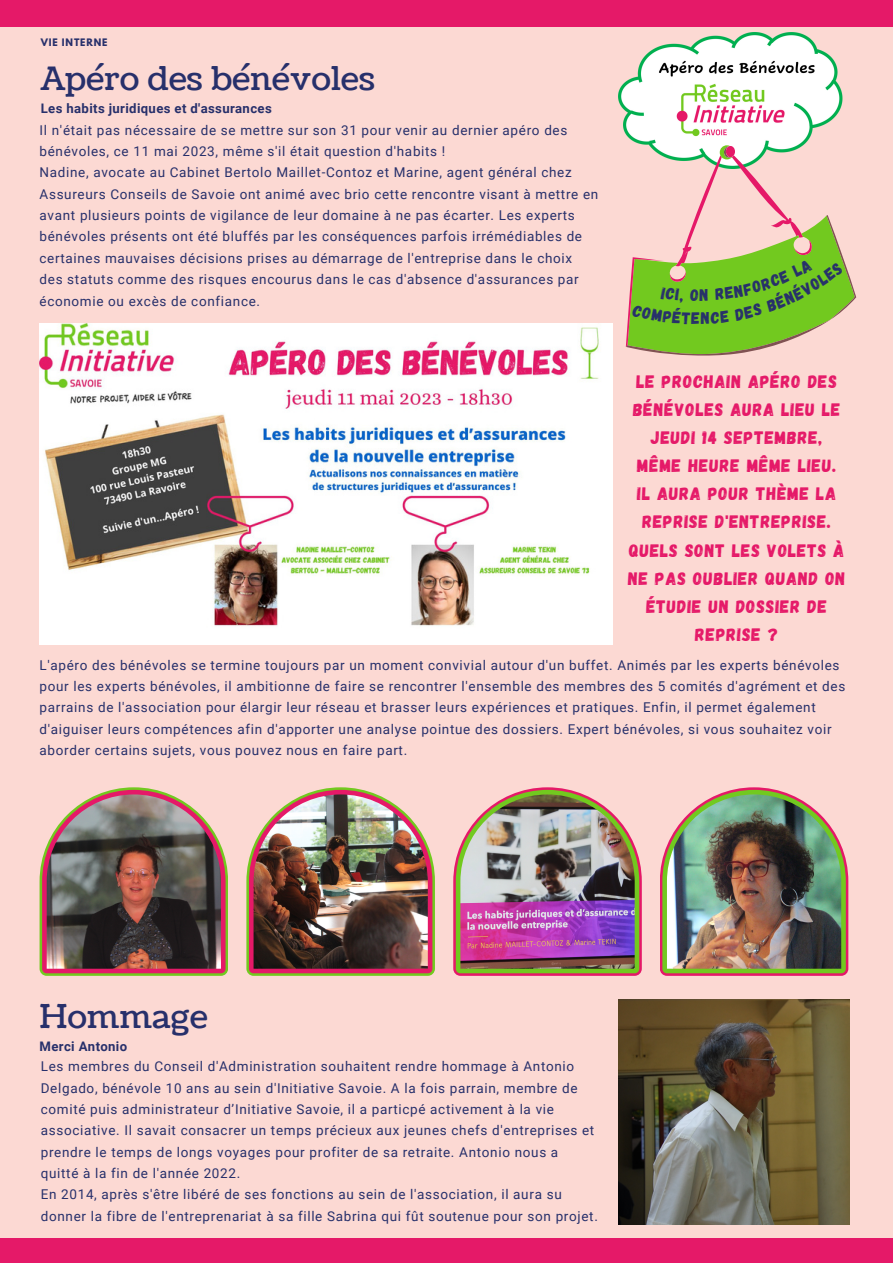
<style>
.page{position:relative;width:893px;height:1264px;background:#fff}
.page>*{position:absolute;margin:0;border:0;box-sizing:border-box;transform-origin:0 0}
.t1{font:32.55px "Coustard";letter-spacing:.01em;color:#27306b}
.t2{font:18px/28px "Gagalin";letter-spacing:.05em;color:#e51968;text-align:center}
.t3{font:16.5px "Gagalin";color:#27306b}
.t4{font:13.5px/21.3px "Roboto";letter-spacing:.05em;color:#27306b}
.t5{font:700 13.2px "Roboto";letter-spacing:.03em;color:#27306b}
.t6{font:700 9.15px "League Spartan";letter-spacing:.09em;color:#27306b}
</style>
<div class="page">
<div style="left:0;top:0;width:892px;height:1262px;background:#fcd9d3"></div>
<div style="left:0;top:0;width:892px;height:27px;background:#e51968"></div>
<div style="left:0;top:1237px;width:892px;height:25px;background:#e51968"></div>
<svg style="left:660px;top:787px;width:188px;height:188px"></svg>
<img style="left:667px;top:794px;width:174px;height:174px">
<svg style="left:246px;top:787px;width:189px;height:188px"></svg>
<img style="left:253px;top:794px;width:175px;height:174px">
<svg style="left:453px;top:787px;width:188px;height:188px"></svg>
<img style="left:460px;top:794px;width:174px;height:174px">
<img style="left:618px;top:999px;width:231px;height:225px">
<svg style="left:40px;top:787px;width:188px;height:188px"></svg>
<img style="left:47px;top:794px;width:174px;height:174px">
<img style="left:40px;top:323px;width:572px;height:322px">
<img style="left:618px;top:33px;width:225px;height:112px">
<svg style="left:627px;top:258px;width:229px;height:97px"></svg>
<svg style="left:625px;top:146px;width:218px;height:201px"></svg>
<p class="t6" style="left:41px;top:38px;width:68px">VIE INTERNE</p>
<p class="t1" style="left:41px;top:57px;width:335px">Apéro des bénévoles</p>
<p class="t5" style="left:41px;top:101px;width:232px">Les habits juridiques et d'assurances</p>
<p class="t4" style="left:40px;top:119px;width:529px">Il n'était pas nécessaire de se mettre sur son 31 pour venir au dernier apéro des bénévoles, ce 11 mai 2023, même s'il était question d'habits !</p>
<p class="t4" style="left:40px;top:162px;width:560px">Nadine, avocate au Cabinet Bertolo Maillet-Contoz et Marine, agent général chez Assureurs Conseils de Savoie ont animé avec brio cette rencontre visant à mettre en avant plusieurs points de vigilance de leur domaine à ne pas écarter. Les experts bénévoles présents ont été bluffés par les conséquences parfois irrémédiables de certaines mauvaises décisions prises au démarrage de l'entreprise dans le choix des statuts comme des risques encourus dans le cas d'absence d'assurances par économie ou excès de confiance.</p>
<p class="t3" style="left:690px;top:284px;width:10px">O</p>
<p class="t3" style="left:691px;top:308px;width:10px">E</p>
<p class="t2" style="left:633px;top:366px;width:209px">LE PROCHAIN APÉRO DES<br>BÉNÉVOLES AURA LIEU LE<br>JEUDI 14 SEPTEMBRE,<br>MÊME HEURE MÊME LIEU.</p>
<p class="t2" style="left:628px;top:479px;width:219px">IL AURA POUR THÈME LA<br>REPRISE D'ENTREPRISE.<br>QUELS SONT LES VOLETS À<br>NE PAS OUBLIER QUAND ON<br>ÉTUDIE UN DOSSIER DE<br>REPRISE ?</p>
<p class="t4" style="left:40px;top:654px;width:807px">L'apéro des bénévoles se termine toujours par un moment convivial autour d'un buffet. Animés par les experts bénévoles pour les experts bénévoles, il ambitionne de faire se rencontrer l'ensemble des membres des 5 comités d'agrément et des parrains de l'association pour élargir leur réseau et brasser leurs expériences et pratiques. Enfin, il permet également d'aiguiser leurs compétences afin d'apporter une analyse pointue des dossiers. Expert bénévoles, si vous souhaitez voir aborder certains sujets, vous pouvez nous en faire part.</p>
<p class="t1" style="left:40px;top:995px;width:170px">Hommage</p>
<p class="t5" style="left:40px;top:1039px;width:89px">Merci Antonio</p>
<p class="t4" style="left:41px;top:1055px;width:555px">Les membres du Conseil d'Administration souhaitent rendre hommage à Antonio Delgado, bénévole 10 ans au sein d'Initiative Savoie. A la fois parrain, membre de comité puis administrateur d’Initiative Savoie, il a particpé activement à la vie associative. Il savait consacrer un temps précieux aux jeunes chefs d'entreprises et prendre le temps de longs voyages pour profiter de sa retraite. Antonio nous a quitté à la fin de l'année 2022.</p>
<p class="t4" style="left:41px;top:1184px;width:558px">En 2014, après s'être libéré de ses fonctions au sein de l'association, il aura su donner la fibre de l'entreprenariat à sa fille Sabrina qui fût soutenue pour son projet.</p>
</div>
